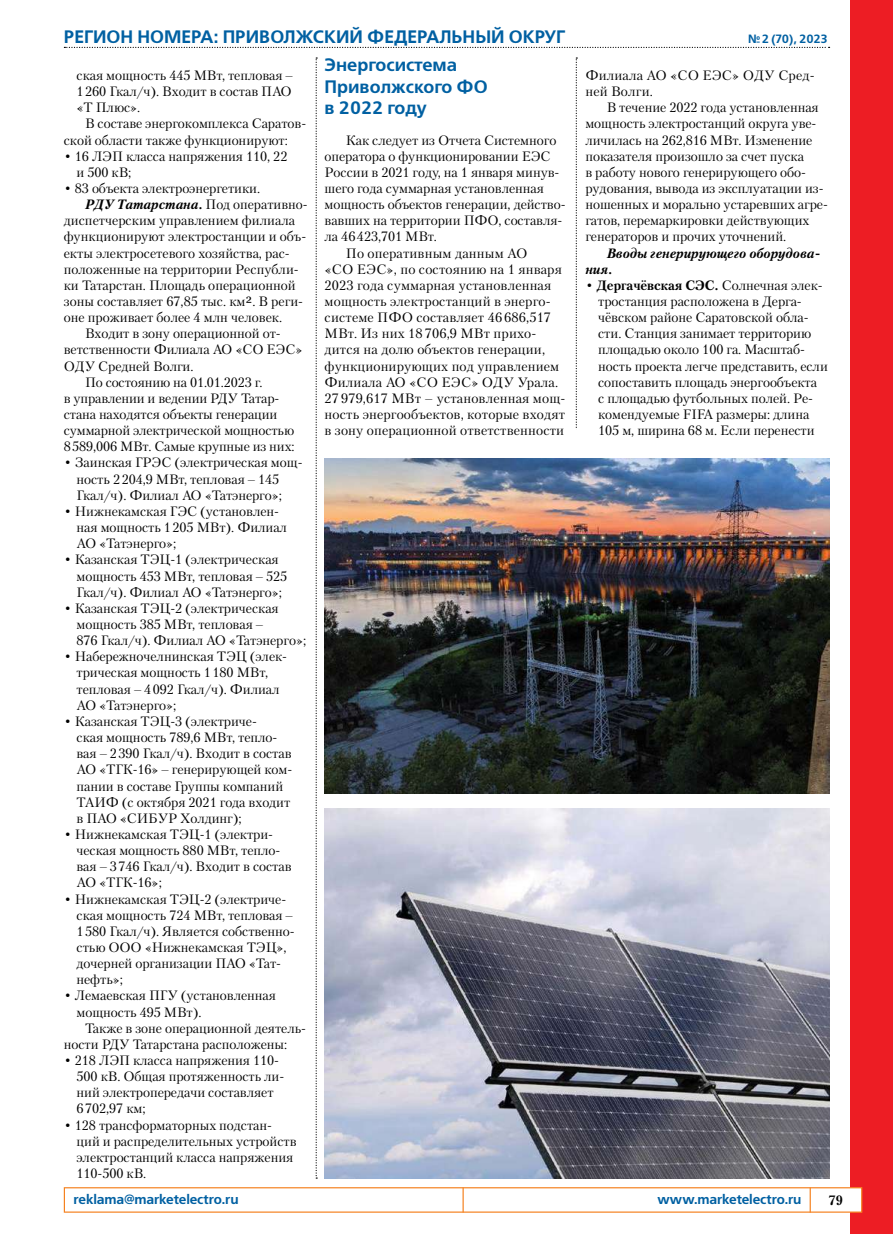
<style>
.page{position:relative;width:893px;height:1234px;background:#fff}
.page>*{position:absolute;margin:0;border:0;box-sizing:border-box;transform-origin:0 0}
.t1{font:18px/21.6px "Free Set Demi C";color:#0060a2}
.t2{font:13.5px/16.2px "Petersburg C";letter-spacing:-.005em;color:#000}
.t3{font:italic 700 13.5px/16.2px "Petersburg C";letter-spacing:-.005em;color:#000}
.t4{font:13.5px "Free Set Demi C";letter-spacing:-.015em;color:#0060a2}
.t5{font:700 13.5px "Petersburg C";color:#000}
.t6{font:12px "Free Set Demi C";letter-spacing:-.02em;color:#0060a2}
.s1{font-weight:400;font-style:normal}
.s2{font-family:"Georgia"}
.s3{font-weight:700}
</style>
<div class="page">
<svg style="left:64px;top:47px;width:766px;height:1px"></svg>
<svg style="left:576px;top:57px;width:1px;height:371px"></svg>
<svg style="left:316px;top:57px;width:1px;height:1121px"></svg>
<div style="left:850px;top:0;width:43px;height:1233px;background:#ed1d24"></div>
<div style="left:64px;top:1186px;width:798px;height:26px;background:#fff;border:1px solid #f58220"></div>
<svg style="left:810px;top:1187px;width:1px;height:25px"></svg>
<hr style="left:462px;top:1187px;width:2px;height:25px;background:#f58220">
<img style="left:325px;top:808px;width:504px;height:370px">
<img style="left:325px;top:458px;width:504px;height:335px">
<h1 class="t1" style="left:64px;top:26px;width:503px">РЕГИОН НОМЕРА: ПРИВОЛЖСКИЙ ФЕДЕРАЛЬНЫЙ ОКРУГ</h1>
<p class="t2" style="left:77px;top:67px;width:218px">ская мощность 445 МВт, тепловая –<br>1260 Гкал/ч). Входит в состав ПАО «Т Плюс».</p>
<p class="t2" style="left:64px;top:115px;width:244px;text-indent:21px">В составе энергокомплекса Саратов&shy;ской области также функционируют:</p>
<p class="t2" style="left:77px;top:148px;width:212px;text-indent:-13px">• 16 ЛЭП класса напряжения 110, 22 и 500 кВ;</p>
<p class="t2" style="left:64px;top:180px;width:198px">• 83 объекта электроэнергетики.</p>
<p class="t3" style="left:85px;top:196px;width:224px">РДУ Татарстана. <span class="s1">Под оперативно-</span></p>
<p class="t2" style="left:64px;top:212px;width:233px">диспетчерским управлением филиала</p>
<p class="t2" style="left:64px;top:228px;width:244px">функционируют электростанции и объ-</p>
<p class="t2" style="left:64px;top:244px;width:228px">екты электросетевого хозяйства, рас-</p>
<p class="t2" style="left:64px;top:261px;width:237px">положенные на территории Республи-</p>
<p class="t2" style="left:64px;top:277px;width:234px">ки Татарстан. Площадь операционной</p>
<p class="t2" style="left:64px;top:293px;width:241px">зоны составляет 67,85 тыс. км<span class="s2">²</span>. В реги-</p>
<p class="t2" style="left:64px;top:309px;width:220px">оне проживает более 4 млн человек.</p>
<p class="t2" style="left:85px;top:325px;width:197px">Входит в зону операционной от-</p>
<p class="t2" style="left:64px;top:341px;width:240px">ветственности Филиала АО «СО ЕЭС»</p>
<p class="t2" style="left:64px;top:357px;width:131px">ОДУ Средней Волги.</p>
<p class="t2" style="left:85px;top:373px;width:179px">По состоянию на 01.01.2023 г.</p>
<p class="t2" style="left:64px;top:390px;width:217px">в управлении и ведении РДУ Татар-</p>
<p class="t2" style="left:64px;top:406px;width:215px">стана находятся объекты генерации</p>
<p class="t2" style="left:64px;top:422px;width:232px">суммарной электрической мощностью</p>
<p class="t2" style="left:64px;top:438px;width:232px">8589,006 МВт. Самые крупные из них:</p>
<p class="t2" style="left:77px;top:454px;width:227px;text-indent:-13px">• Заинская ГРЭС (электрическая мощ&shy;ность 2204,9 МВт, тепловая – 145<br>Гкал/ч). Филиал АО «Татэнерго»;</p>
<p class="t2" style="left:77px;top:503px;width:212px;text-indent:-13px">• Нижнекамская ГЭС (установлен&shy;ная мощность 1205 МВт). Филиал<br>АО «Татэнерго»;</p>
<p class="t2" style="left:77px;top:551px;width:212px;text-indent:-13px">• Казанская ТЭЦ‑1 (электрическая мощность 453 МВт, тепловая – 525<br>Гкал/ч). Филиал АО «Татэнерго»;</p>
<p class="t2" style="left:77px;top:599px;width:231px;text-indent:-13px">• Казанская ТЭЦ‑2 (электрическая мощность 385 МВт, тепловая –<br>876 Гкал/ч). Филиал АО «Татэнерго»;</p>
<p class="t2" style="left:77px;top:648px;width:212px;text-indent:-13px">• Набережночелнинская ТЭЦ (элек&shy;трическая мощность 1180 МВт, тепловая – 4092 Гкал/ч). Филиал<br>АО «Татэнерго»;</p>
<p class="t2" style="left:77px;top:712px;width:217px;text-indent:-13px">• Казанская ТЭЦ‑3 (электриче-<br>ская мощность 789,6 МВт, тепло&shy;вая – 2390 Гкал/ч). Входит в состав<br>АО «ТГК‑16» – генерирующей ком&shy;пании в составе Группы компаний<br>ТАИФ (с октября 2021 года входит в ПАО «СИБУР Холдинг);</p>
<p class="t2" style="left:77px;top:825px;width:217px;text-indent:-13px">• Нижнекамская ТЭЦ‑1 (электри&shy;ческая мощность 880 МВт, тепло&shy;вая – 3746 Гкал/ч). Входит в состав<br>АО «ТГК‑16»;</p>
<p class="t2" style="left:77px;top:890px;width:220px;text-indent:-13px">• Нижнекамская ТЭЦ‑2 (электриче&shy;ская мощность 724 МВт, тепловая –<br>1580 Гкал/ч). Является собственно&shy;стью ООО «Нижнекамская ТЭЦ», дочерней организации ПАО «Тат&shy;нефть»;</p>
<p class="t2" style="left:77px;top:987px;width:201px;text-indent:-13px">• Лемаевская ПГУ (установленная мощность 495 МВт).</p>
<p class="t2" style="left:64px;top:1019px;width:244px;text-indent:21px">Также в зоне операционной деятель&shy;ности РДУ Татарстана расположены:</p>
<p class="t2" style="left:77px;top:1051px;width:209px;text-indent:-13px">• 218 ЛЭП класса напряжения 110‑<br>500 кВ. Общая протяженность ли&shy;ний электропередачи составляет<br>6702,97 км;</p>
<p class="t2" style="left:77px;top:1116px;width:222px;text-indent:-13px">• 128 трансформаторных подстан&shy;ций и распределительных устройств электростанций класса напряжения<br>110‑500 кВ.</p>
<h1 class="t1" style="left:325px;top:55px;width:165px">Энергосистема<br>Приволжского ФО в 2022 году</h1>
<p class="t2" style="left:346px;top:131px;width:212px">Как следует из Отчета Системного</p>
<p class="t2" style="left:325px;top:148px;width:228px">оператора о функционировании ЕЭС</p>
<p class="t2" style="left:325px;top:164px;width:236px">России в 2021 году, на 1 января минув-</p>
<p class="t2" style="left:325px;top:180px;width:221px">шего года суммарная установленная</p>
<p class="t2" style="left:325px;top:196px;width:242px">мощность объектов генерации, действо-</p>
<p class="t2" style="left:325px;top:212px;width:239px">вавших на территории ПФО, составля-</p>
<p class="t2" style="left:325px;top:228px;width:114px">ла 46423,701 МВт.</p>
<p class="t2" style="left:346px;top:244px;width:183px">По оперативным данным АО</p>
<p class="t2" style="left:325px;top:261px;width:239px">«СО ЕЭС», по состоянию на 1 января</p>
<p class="t2" style="left:325px;top:277px;width:228px">2023 года суммарная установленная</p>
<p class="t2" style="left:325px;top:293px;width:228px">мощность электростанций в энерго-</p>
<p class="t2" style="left:325px;top:309px;width:228px">системе ПФО составляет 46 686,517</p>
<p class="t2" style="left:325px;top:325px;width:213px">МВт. Из них 18 706,9 МВт прихо-</p>
<p class="t2" style="left:325px;top:341px;width:222px">дится на долю объектов генерации,</p>
<p class="t2" style="left:325px;top:357px;width:236px">функционирующих под управлением</p>
<p class="t2" style="left:325px;top:374px;width:235px">Филиала АО «СО ЕЭС» ОДУ Урала.</p>
<p class="t2" style="left:325px;top:390px;width:242px">27 979,617 МВт – установленная мощ-</p>
<p class="t2" style="left:325px;top:406px;width:242px">ность энергообъектов, которые входят</p>
<p class="t2" style="left:325px;top:422px;width:241px">в зону операционной ответственности</p>
<p class="t6" style="left:748px;top:32px;width:81px">№ 2 (70), 2023</p>
<p class="t2" style="left:585px;top:67px;width:231px">Филиала АО «СО ЕЭС» ОДУ Сред&shy;ней Волги.</p>
<p class="t2" style="left:585px;top:99px;width:244px;text-indent:21px">В течение 2022 года установленная мощность электростанций округа уве&shy;личилась на 262,816 МВт. Изменение показателя произошло за счет пуска<br>в работу нового генерирующего обо&shy;рудования, вывода из эксплуатации из&shy;ношенных и морально устаревших агре&shy;гатов, перемаркировки действующих генераторов и прочих уточнений.</p>
<p class="t3" style="left:585px;top:245px;width:236px;text-indent:21px">Вводы генерирующего оборудова&shy;ния.</p>
<p class="t2" style="left:598px;top:277px;width:231px;text-indent:-13px">• <span class="s3">Дергачёвская СЭС.</span> Солнечная элек&shy;тростанция расположена в Дерга&shy;чёвском районе Саратовской обла&shy;сти. Станция занимает территорию площадью около 100 га. Масштаб&shy;ность проекта легче представить, если сопоставить площадь энергообъекта<br>с площадью футбольных полей. Ре&shy;комендуемые FIFA размеры: длина 105 м, ширина 68 м. Если перенести</p>
<p class="t4" style="left:73px;top:1191px;width:167px">reklama@marketelectro.ru</p>
<p class="t4" style="left:657px;top:1191px;width:146px">www.marketelectro.ru</p>
<p class="t5" style="left:829px;top:1191px;width:16px">79</p>
</div>
